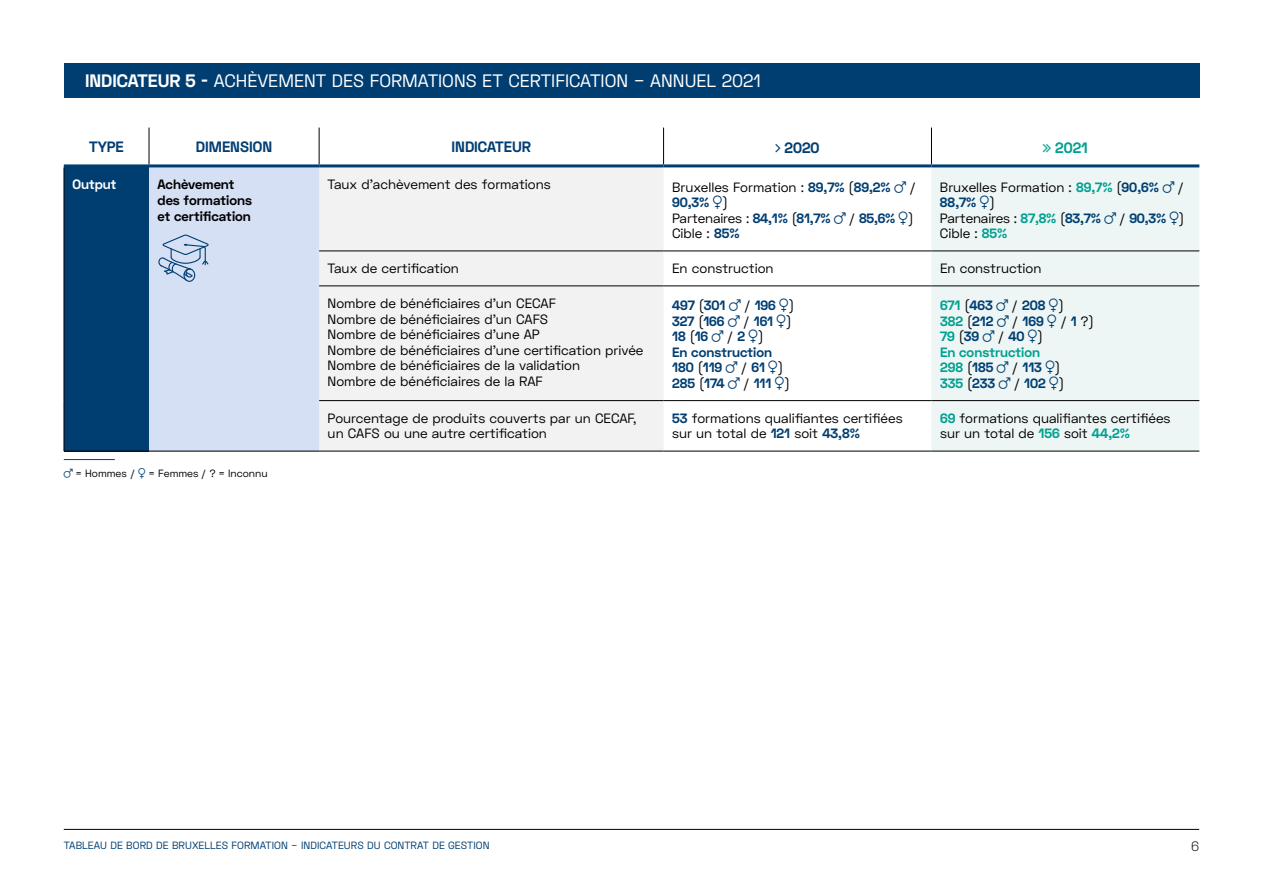
<style>
.page{position:relative;width:1263px;height:893px;background:#fff}
.page>*{position:absolute;margin:0;border:0;box-sizing:border-box;transform-origin:0 0}
.t1{font:18px "Space Grotesk";color:#fff}
.t2{font:700 15px "Space Grotesk";color:#003e72}
.t3{font:700 15px "Space Grotesk";color:#00a090}
.t4{font:13.5px/15.5px "Space Grotesk";color:#000}
.t5{font:700 13.5px/15.5px "Space Grotesk";color:#003e72}
.t6{font:700 13.5px/15.5px "Space Grotesk";color:#00a090}
.t7{font:700 13.5px/15.6px "Space Grotesk";color:#000}
.t8{font:700 13.5px "Space Grotesk";color:#fff}
.t9{font:300 13.5px "Space Grotesk";color:#000}
.t10{font:10.5px "Space Grotesk";letter-spacing:.005em;color:#003e72}
.t11{font:10.5px "Space Grotesk";color:#000}
.s1{font-weight:700}
.s2{font-weight:700;color:#003e72}
.s3{font-weight:700;color:#00a090}
.s4{font-weight:400;color:#000}
.s5{color:#003e72}
</style>
<div class="page">
<hr style="left:64px;top:829px;width:1135px;height:1px;background:#000">
<div style="left:64px;top:166px;width:85px;height:285px;background:#003e72"></div>
<div style="left:149px;top:166px;width:170px;height:285px;background:#d6e0f4"></div>
<div style="left:319px;top:167px;width:344px;height:284px;background:#f2f2f2"></div>
<div style="left:931px;top:167px;width:268px;height:284px;background:#edf6f5"></div>
<hr style="left:149px;top:128px;width:1px;height:36px;background:#000">
<hr style="left:319px;top:128px;width:1px;height:36px;background:#000">
<hr style="left:663px;top:128px;width:1px;height:36px;background:#000">
<hr style="left:931px;top:128px;width:1px;height:36px;background:#000">
<hr style="left:64px;top:167px;width:1px;height:84px;background:#000">
<hr style="left:64px;top:251px;width:1px;height:35px;background:#000">
<hr style="left:319px;top:251px;width:344px;height:1px;background:#000">
<hr style="left:663px;top:251px;width:268px;height:1px;background:#000">
<hr style="left:931px;top:251px;width:268px;height:1px;background:#000">
<hr style="left:64px;top:286px;width:1px;height:115px;background:#000">
<hr style="left:319px;top:286px;width:344px;height:1px;background:#000">
<hr style="left:663px;top:286px;width:268px;height:1px;background:#000">
<hr style="left:931px;top:286px;width:268px;height:1px;background:#000">
<hr style="left:64px;top:401px;width:1px;height:50px;background:#000">
<hr style="left:319px;top:400px;width:344px;height:1px;background:#000">
<hr style="left:663px;top:400px;width:268px;height:1px;background:#000">
<hr style="left:931px;top:400px;width:268px;height:1px;background:#000">
<hr style="left:64px;top:451px;width:85px;height:1px;background:#000">
<hr style="left:149px;top:451px;width:170px;height:1px;background:#000">
<hr style="left:319px;top:451px;width:344px;height:1px;background:#000">
<hr style="left:663px;top:451px;width:268px;height:1px;background:#000">
<hr style="left:931px;top:451px;width:268px;height:1px;background:#000">
<hr style="left:64px;top:164px;width:85px;height:3px;background:#003e72">
<hr style="left:149px;top:164px;width:170px;height:3px;background:#003e72">
<hr style="left:319px;top:164px;width:344px;height:3px;background:#003e72">
<hr style="left:663px;top:164px;width:268px;height:3px;background:#003e72">
<hr style="left:931px;top:164px;width:268px;height:3px;background:#003e72">
<div style="left:64px;top:64px;width:1135px;height:34px;background:#003e72"></div>
<svg style="left:158px;top:234px;width:51px;height:48px"></svg>
<hr style="left:64px;top:459px;width:51px;height:1px;background:#003e72">
<svg style="left:1163px;top:181px;width:11px;height:12px"></svg>
<svg style="left:980px;top:195px;width:9px;height:14px"></svg>
<svg style="left:1104px;top:212px;width:12px;height:12px"></svg>
<svg style="left:1169px;top:211px;width:9px;height:14px"></svg>
<svg style="left:1047px;top:298px;width:11px;height:30px"></svg>
<svg style="left:983px;top:300px;width:25px;height:42px"></svg>
<svg style="left:1028px;top:329px;width:9px;height:14px"></svg>
<svg style="left:997px;top:362px;width:13px;height:27px"></svg>
<svg style="left:1045px;top:360px;width:13px;height:30px"></svg>
<h1 class="t1" style="left:85px;top:69px;width:677px"><span class="s1">INDICATEUR 5 -</span> ACHÈVEMENT DES FORMATIONS ET CERTIFICATION – ANNUEL 2021</h1>
<p class="t2" style="left:89px;top:137px;width:36px">TYPE</p>
<p class="t2" style="left:196px;top:137px;width:78px">DIMENSION</p>
<p class="t2" style="left:451px;top:137px;width:81px">INDICATEUR</p>
<p class="t2" style="left:785px;top:138px;width:36px">2020</p>
<p class="t3" style="left:1055px;top:138px;width:34px">2021</p>
<p class="t8" style="left:72px;top:176px;width:46px">Output</p>
<p class="t7" style="left:158px;top:177px;width:96px">Achèvement des formations et certification</p>
<p class="t4" style="left:328px;top:177px;width:225px">Taux d’achèvement des formations</p>
<p class="t4" style="left:672px;top:179px;width:220px">Bruxelles Formation : <span class="s2">89,7%</span> (<span class="s2">89,2%</span></p>
<p class="t4" style="left:909px;top:179px;width:8px">/</p>
<p class="t4" style="left:940px;top:179px;width:221px">Bruxelles Formation : <span class="s3">89,7%</span> (<span class="s2">90,6%</span></p>
<p class="t4" style="left:1177px;top:179px;width:8px">/</p>
<p class="t4" style="left:940px;top:194px;width:163px"><span class="s2">88,7%</span> )<br>Partenaires : <span class="s3">87,8%</span> (<span class="s2">83,7%</span></p>
<p class="t5" style="left:672px;top:195px;width:160px">90,3% <span class="s4">)<br>Partenaires :</span> 84,1% <span class="s4">(</span>81,7%</p>
<p class="t5" style="left:849px;top:211px;width:67px"><span class="s4">/</span> 85,6% <span class="s4">)</span></p>
<p class="t5" style="left:1119px;top:211px;width:67px"><span class="s4">/</span> 90,3% <span class="s4">)</span></p>
<p class="t4" style="left:672px;top:226px;width:69px">Cible : <span class="s2">85%</span></p>
<p class="t4" style="left:940px;top:226px;width:69px">Cible : <span class="s3">85%</span></p>
<p class="t4" style="left:328px;top:261px;width:133px">Taux de certification</p>
<p class="t4" style="left:672px;top:261px;width:103px">En construction</p>
<p class="t4" style="left:940px;top:261px;width:103px">En construction</p>
<p class="t4" style="left:328px;top:296px;width:317px">Nombre de bénéficiaires d’un CECAF<br>Nombre de bénéficiaires d’un CAFS<br>Nombre de bénéficiaires d’une AP<br>Nombre de bénéficiaires d’une certification privée Nombre de bénéficiaires de la validation<br>Nombre de bénéficiaires de la RAF</p>
<p class="t5" style="left:672px;top:298px;width:55px">497 <span class="s4">(</span>301</p>
<p class="t5" style="left:744px;top:298px;width:52px"><span class="s4">/</span> 196 <span class="s4">)</span></p>
<p class="t6" style="left:940px;top:298px;width:54px">671 <span class="s4">(</span><span class="s5">463</span></p>
<p class="t5" style="left:1011px;top:298px;width:54px"><span class="s4">/</span> 208 <span class="s4">)</span></p>
<p class="t6" style="left:940px;top:314px;width:55px">382 <span class="s4">(</span><span class="s5">212</span></p>
<p class="t4" style="left:1012px;top:313px;width:84px">/ <span class="s2">169</span> / <span class="s2">1</span> ?)</p>
<p class="t6" style="left:940px;top:329px;width:41px">79 <span class="s4">(</span><span class="s5">39</span></p>
<p class="t5" style="left:672px;top:314px;width:54px">327 <span class="s4">(</span>166</p>
<p class="t5" style="left:743px;top:314px;width:50px"><span class="s4">/</span> 161 <span class="s4">)</span></p>
<p class="t5" style="left:672px;top:329px;width:38px">18 <span class="s4">(</span>16</p>
<p class="t6" style="left:940px;top:329px;width:105px;text-indent:58px"><span class="s4">/</span> <span class="s5">40</span> <span class="s4">)<br></span>En construction<br>298 <span class="s4">(</span><span class="s5">185</span></p>
<p class="t5" style="left:672px;top:329px;width:102px;text-indent:55px"><span class="s4">/</span> 2 <span class="s4">)<br></span>En construction<br>180 <span class="s4">(</span>119</p>
<p class="t5" style="left:1012px;top:360px;width:50px"><span class="s4">/</span> 113 <span class="s4">)</span></p>
<p class="t4" style="left:741px;top:360px;width:44px">/ <span class="s2">61</span> )</p>
<p class="t5" style="left:672px;top:376px;width:54px">285 <span class="s4">(</span>174</p>
<p class="t5" style="left:743px;top:376px;width:48px"><span class="s4">/</span> 111 <span class="s4">)</span></p>
<p class="t6" style="left:940px;top:376px;width:57px">335 <span class="s4">(</span><span class="s5">233</span></p>
<p class="t5" style="left:1014px;top:376px;width:52px"><span class="s4">/</span> 102 <span class="s4">)</span></p>
<p class="t11" style="left:75px;top:466px;width:61px">= Hommes /</p>
<p class="t11" style="left:148px;top:466px;width:121px">= Femmes / ? = Inconnu</p>
<p class="t4" style="left:328px;top:410px;width:310px">Pourcentage de produits couverts par un CECAF, un CAFS ou une autre certification</p>
<p class="t4" style="left:672px;top:410px;width:232px"><span class="s2">53</span> formations qualifiantes certifiées sur un total de <span class="s2">121</span> soit <span class="s2">43,8%</span></p>
<p class="t4" style="left:940px;top:410px;width:232px"><span class="s3">69</span> formations qualifiantes certifiées sur un total de <span class="s3">156</span> soit <span class="s3">44,2%</span></p>
<p class="t10" style="left:64px;top:839px;width:427px">TABLEAU DE BORD DE BRUXELLES FORMATION – INDICATEURS DU CONTRAT DE GESTION</p>
<p class="t9" style="left:1191px;top:838px;width:10px">6</p>
</div>
